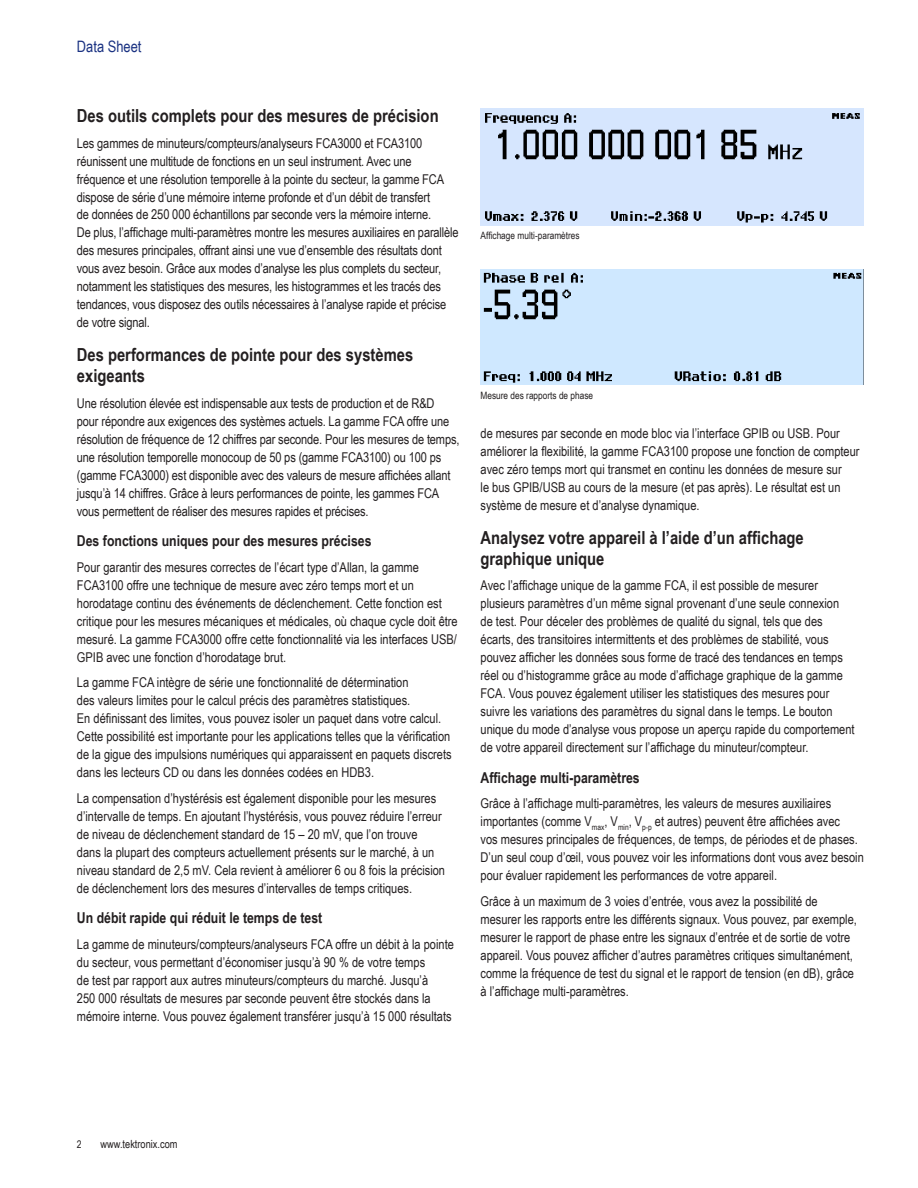
<style>
.page{position:relative;width:918px;height:1188px;background:#fff}
.page>*{position:absolute;margin:0;border:0;box-sizing:border-box;transform-origin:0 0}
.t1{font:700 18px/21px "Arial Narrow";color:#231f20}
.t2{font:15.75px "Arial Narrow";color:#1a3282}
.t3{font:700 15px "Arial Narrow";color:#231f20}
.t4{font:13.5px/18px "Arial Narrow";color:#231f20}
.t5{font:11.25px "Arial Narrow";color:#231f20}
.t6{font:10.5px "Arial Narrow";color:#231f20}
.t7{font:10.2px "Arial Narrow";color:#231f20}
</style>
<div class="page">
<img style="left:481px;top:109px;width:383px;height:117px">
<img style="left:481px;top:269px;width:383px;height:115px">
<p class="t2" style="left:77px;top:35px;width:66px">Data Sheet</p>
<h1 class="t1" style="left:77px;top:104px;width:363px">Des outils complets pour des mesures de précision</h1>
<p class="t4" style="left:77px;top:133px;width:383px">Les gammes de minuteurs/compteurs/analyseurs FCA3000 et FCA3100 réunissent une multitude de fonctions en un seul instrument. Avec une fréquence et une résolution temporelle à la pointe du secteur, la gamme FCA dispose de série d’une mémoire interne profonde et d’un débit de transfert<br>de données de 250 000 échantillons par seconde vers la mémoire interne.<br>De plus, l’affichage multi-paramètres montre les mesures auxiliaires en parallèle des mesures principales, offrant ainsi une vue d’ensemble des résultats dont vous avez besoin. Grâce aux modes d’analyse les plus complets du secteur, notamment les statistiques des mesures, les histogrammes et les tracés des tendances, vous disposez des outils nécessaires à l’analyse rapide et précise de votre signal.</p>
<h1 class="t1" style="left:77px;top:344px;width:338px">Des performances de pointe pour des systèmes exigeants</h1>
<p class="t4" style="left:77px;top:394px;width:384px">Une résolution élevée est indispensable aux tests de production et de R&amp;D pour répondre aux exigences des systèmes actuels. La gamme FCA offre une résolution de fréquence de 12 chiffres par seconde. Pour les mesures de temps, une résolution temporelle monocoup de 50 ps (gamme FCA3100) ou 100 ps (gamme FCA3000) est disponible avec des valeurs de mesure affichées allant jusqu’à 14 chiffres. Grâce à leurs performances de pointe, les gammes FCA vous permettent de réaliser des mesures rapides et précises.</p>
<p class="t3" style="left:77px;top:530px;width:296px">Des fonctions uniques pour des mesures précises</p>
<p class="t4" style="left:77px;top:558px;width:382px">Pour garantir des mesures correctes de l’écart type d’Allan, la gamme FCA3100 offre une technique de mesure avec zéro temps mort et un horodatage continu des événements de déclenchement. Cette fonction est critique pour les mesures mécaniques et médicales, où chaque cycle doit être mesuré. La gamme FCA3000 offre cette fonctionnalité via les interfaces USB/ GPIB avec une fonction d’horodatage brut.</p>
<p class="t4" style="left:77px;top:673px;width:376px">La gamme FCA intègre de série une fonctionnalité de détermination<br>des valeurs limites pour le calcul précis des paramètres statistiques.<br>En définissant des limites, vous pouvez isoler un paquet dans votre calcul.<br>Cette possibilité est importante pour les applications telles que la vérification de la gigue des impulsions numériques qui apparaissent en paquets discrets dans les lecteurs CD ou dans les données codées en HDB3.</p>
<p class="t4" style="left:77px;top:789px;width:370px">La compensation d’hystérésis est également disponible pour les mesures d’intervalle de temps. En ajoutant l’hystérésis, vous pouvez réduire l’erreur de niveau de déclenchement standard de 15 – 20 mV, que l’on trouve<br>dans la plupart des compteurs actuellement présents sur le marché, à un niveau standard de 2,5 mV. Cela revient à améliorer 6 ou 8 fois la précision de déclenchement lors des mesures d’intervalles de temps critiques.</p>
<p class="t3" style="left:77px;top:907px;width:247px">Un débit rapide qui réduit le temps de test</p>
<p class="t4" style="left:77px;top:935px;width:379px">La gamme de minuteurs/compteurs/analyseurs FCA offre un débit à la pointe du secteur, vous permettant d’économiser jusqu’à 90 % de votre temps<br>de test par rapport aux autres minuteurs/compteurs du marché. Jusqu’à<br>250 000 résultats de mesures par seconde peuvent être stockés dans la mémoire interne. Vous pouvez également transférer jusqu’à 15 000 résultats</p>
<p class="t7" style="left:481px;top:228px;width:101px">Affichage multi-paramètres</p>
<p class="t7" style="left:481px;top:388px;width:114px">Mesure des rapports de phase</p>
<p class="t4" style="left:481px;top:423px;width:381px">de mesures par seconde en mode bloc via l’interface GPIB ou USB. Pour améliorer la flexibilité, la gamme FCA3100 propose une fonction de compteur avec zéro temps mort qui transmet en continu les données de mesure sur<br>le bus GPIB/USB au cours de la mesure (et pas après). Le résultat est un système de mesure et d’analyse dynamique.</p>
<h1 class="t1" style="left:481px;top:526px;width:325px">Analysez votre appareil à l’aide d’un affichage graphique unique</h1>
<p class="t4" style="left:481px;top:576px;width:376px">Avec l’affichage unique de la gamme FCA, il est possible de mesurer plusieurs paramètres d’un même signal provenant d’une seule connexion de test. Pour déceler des problèmes de qualité du signal, tels que des écarts, des transitoires intermittents et des problèmes de stabilité, vous pouvez afficher les données sous forme de tracé des tendances en temps réel ou d’histogramme grâce au mode d’affichage graphique de la gamme FCA. Vous pouvez également utiliser les statistiques des mesures pour suivre les variations des paramètres du signal dans le temps. Le bouton unique du mode d’analyse vous propose un aperçu rapide du comportement de votre appareil directement sur l’affichage du minuteur/compteur.</p>
<p class="t3" style="left:481px;top:766px;width:161px">Affichage multi-paramètres</p>
<p class="t4" style="left:481px;top:794px;width:385px">Grâce à l’affichage multi-paramètres, les valeurs de mesures auxiliaires importantes (comme V<sub>max</sub>, V<sub>min</sub>, V<sub>p-p</sub> et autres) peuvent être affichées avec<br>vos mesures principales de fréquences, de temps, de périodes et de phases.<br>D’un seul coup d’œil, vous pouvez voir les informations dont vous avez besoin pour évaluer rapidement les performances de votre appareil.</p>
<p class="t4" style="left:481px;top:891px;width:378px">Grâce à un maximum de 3 voies d’entrée, vous avez la possibilité de mesurer les rapports entre les différents signaux. Vous pouvez, par exemple, mesurer le rapport de phase entre les signaux d’entrée et de sortie de votre appareil. Vous pouvez afficher d’autres paramètres critiques simultanément, comme la fréquence de test du signal et le rapport de tension (en dB), grâce à l’affichage multi-paramètres.</p>
<p class="t6" style="left:77px;top:1137px;width:6px">2</p>
<p class="t5" style="left:101px;top:1136px;width:78px">www.tektronix.com</p>
</div>
